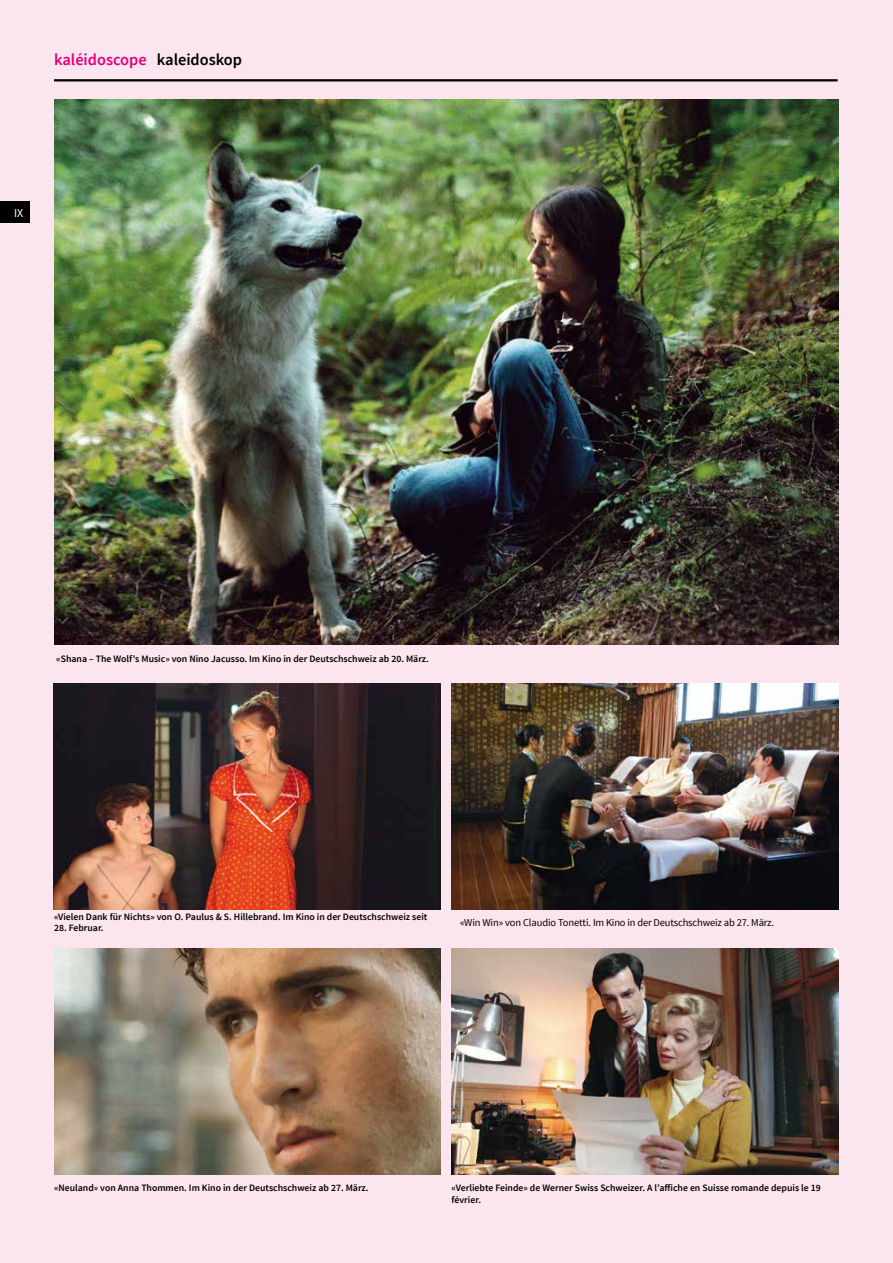
<style>
.page{position:relative;width:893px;height:1263px;background:#fbe5ef}
.page>*{position:absolute;margin:0;border:0;box-sizing:border-box;transform-origin:0 0}
.t1{font:600 16.5px "Source Sans Pro";color:#e2007a}
.t2{font:12px "Source Sans Pro";color:#fff}
.t3{font:10.5px "Source Sans Pro";letter-spacing:-.015em;color:#000}
.t4{font:600 9.75px/11.7px "Source Sans Pro";color:#000}
.s1{color:#000}
</style>
<div class="page">
<hr style="left:54px;top:79px;width:784px;height:2px;background:#000">
<img style="left:54px;top:684px;width:387px;height:225px">
<img style="left:451px;top:684px;width:387px;height:225px">
<img style="left:54px;top:949px;width:387px;height:225px">
<img style="left:452px;top:949px;width:386px;height:225px">
<div style="left:0;top:202px;width:30px;height:21px;background:#000"></div>
<img style="left:55px;top:100px;width:784px;height:544px">
<h1 class="t1" style="left:54px;top:49px;width:190px">kaléidoscope <span class="s1">kaleidoskop</span></h1>
<p class="t2" style="left:14px;top:206px;width:11px">IX</p>
<p class="t4" style="left:56px;top:654px;width:374px">«Shana – The Wolf's Music» von Nino Jacusso. Im Kino in der Deutschschweiz ab 20. März.</p>
<p class="t4" style="left:54px;top:911px;width:375px">«Vielen Dank für Nichts» von O. Paulus &amp; S. Hillebrand. Im Kino in der Deutschschweiz seit</p>
<p class="t4" style="left:54px;top:923px;width:51px">28. Februar.</p>
<p class="t3" style="left:460px;top:916px;width:316px">«Win Win» von Claudio Tonetti. Im Kino in der Deutschschweiz ab 27. März.</p>
<p class="t4" style="left:54px;top:1182px;width:316px">«Neuland» von Anna Thommen. Im Kino in der Deutschschweiz ab 27. März.</p>
<p class="t4" style="left:451px;top:1182px;width:371px">«Verliebte Feinde» de Werner Swiss Schweizer. A l’affiche en Suisse romande depuis le 19 février.</p>
</div>
